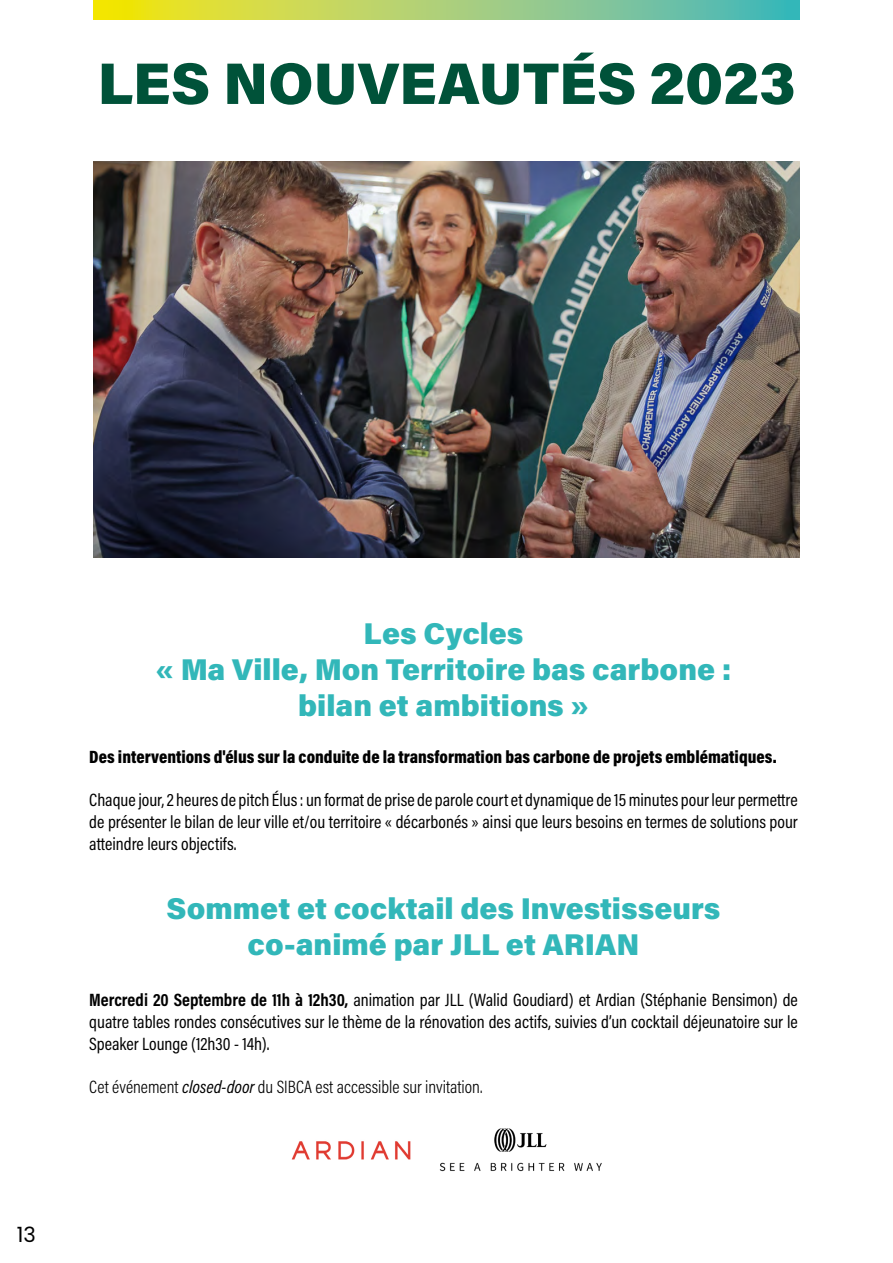
<style>
.page{position:relative;width:893px;height:1263px;background:#fff}
.page>*{position:absolute;margin:0;border:0;box-sizing:border-box;transform-origin:0 0}
.t1{font:900 58.5px "Acumin Pro";letter-spacing:.005em;color:#005239}
.t2{font:900 30px/36px "Acumin Pro";color:#32b7b9;text-align:center}
.t3{font:21px "Poppins";color:#000}
.t4{font:18px/21.6px "Acumin Pro Cond";color:#000;text-align:justify}
.t5{font:900 18px "Acumin Pro Cond";color:#000}
.t6{font:300 18px "Acumin Pro Cond";color:#000}
.s1{font-weight:700}
.s2{font-weight:400;font-style:italic}
</style>
<div class="page">
<svg style="left:93px;top:0;width:707px;height:19px;background:#a5cf71"></svg>
<img style="left:93px;top:162px;width:707px;height:395px">
<img style="left:291px;top:1141px;width:120px;height:19px">
<img style="left:439px;top:1128px;width:163px;height:44px">
<h1 class="t1" style="left:98px;top:42px;width:699px">LES NOUVEAUTÉS 2023</h1>
<p class="t3" style="left:17px;top:1222px;width:21px">13</p>
<h2 class="t2" style="left:156px;top:614px;width:577px">Les Cycles<br>« Ma Ville, Mon Territoire bas carbone : bilan et ambitions »</h2>
<p class="t5" style="left:89px;top:745px;width:689px">Des interventions d'élus sur la conduite de la transformation bas carbone de projets emblématiques.</p>
<p class="t4" style="left:89px;top:789px;width:710px">Chaque jour, 2 heures de pitch Élus : un format de prise de parole court et dynamique de 15 minutes pour leur permettre de présenter le bilan de leur ville et/ou territoire « décarbonés » ainsi que leurs besoins en termes de solutions pour atteindre leurs objectifs.</p>
<h2 class="t2" style="left:167px;top:888px;width:555px">Sommet et cocktail des Investisseurs co-animé par JLL et ARIAN</h2>
<p class="t4" style="left:89px;top:989px;width:710px"><span class="s1">Mercredi 20 Septembre de 11h à 12h30,</span> animation par JLL (Walid Goudiard) et Ardian (Stéphanie Bensimon) de quatre tables rondes consécutives sur le thème de la rénovation des actifs, suivies d’un cocktail déjeunatoire sur le Speaker Lounge (12h30 - 14h).</p>
<p class="t6" style="left:89px;top:1075px;width:395px">Cet événement <span class="s2">closed-door</span> du SIBCA est accessible sur invitation.</p>
</div>
